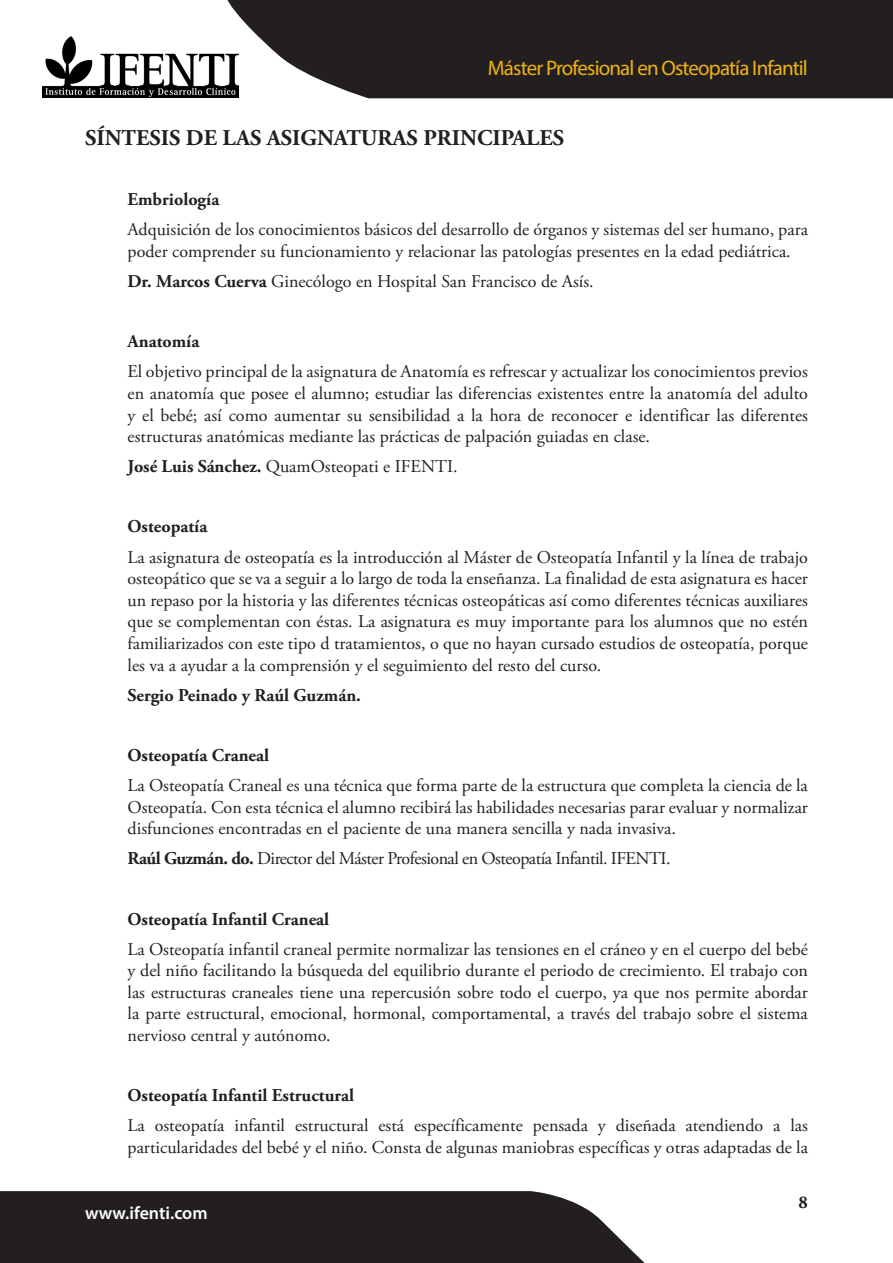
<style>
.page{position:relative;width:893px;height:1263px;background:#fff}
.page>*{position:absolute;margin:0;border:0;box-sizing:border-box;transform-origin:0 0}
.Titulo{font:700 22.5px "Adobe Garamond Pro";color:#231f20}
.t1{font:21px "Myriad Pro";letter-spacing:-.04em;color:#efb211}
.Texto{font:18px/21.6px "Adobe Garamond Pro";color:#231f20;text-align:justify}
.Texto-2{font:700 18px "Adobe Garamond Pro";color:#231f20}
.Texto-3{font:18px "Adobe Garamond Pro";letter-spacing:-.03em;color:#231f20}
.t2{font:700 18px "Myriad Pro";color:#fff}
.t3{font:600 18px "Myriad Pro";color:#fff}
.s1{font-weight:700}
</style>
<div class="page">
<img style="left:43px;top:36px;width:184px;height:62px">
<svg style="left:227px;top:0;width:666px;height:98px;background:#332f30"></svg>
<svg style="left:0;top:1191px;width:645px;height:72px;background:#312d2e"></svg>
<p class="t1" style="left:488px;top:55px;width:322px">Máster Profesional en Osteopatía Infantil</p>
<p class="Titulo" style="left:85px;top:125px;width:481px">SÍNTESIS DE LAS ASIGNATURAS PRINCIPALES</p>
<p class="Texto-2" style="left:128px;top:189px;width:93px">Embriología</p>
<p class="Texto" style="left:128px;top:219px;width:682px">Adquisición de los conocimientos básicos del desarrollo de órganos y sistemas del ser humano, para poder comprender su funcionamiento y relacionar las patologías presentes en la edad pediátrica.</p>
<p class="Texto" style="left:128px;top:271px;width:468px"><span class="s1">Dr. Marcos Cuerva</span> Ginecólogo en Hospital San Francisco de Asís.</p>
<p class="Texto-2" style="left:128px;top:331px;width:73px">Anatomía</p>
<p class="Texto" style="left:128px;top:361px;width:682px">El objetivo principal de la asignatura de Anatomía es refrescar y actualizar los conocimientos previos en anatomía que posee el alumno; estudiar las diferencias existentes entre la anatomía del adulto y el bebé; así como aumentar su sensibilidad a la hora de reconocer e identificar las diferentes estructuras anatómicas mediante las prácticas de palpación guiadas en clase.</p>
<p class="Texto" style="left:128px;top:456px;width:332px"><span class="s1">José Luis Sánchez.</span> QuamOsteopati e IFENTI.</p>
<p class="Texto-2" style="left:128px;top:516px;width:81px">Osteopatía</p>
<p class="Texto" style="left:128px;top:547px;width:682px">La asignatura de osteopatía es la introducción al Máster de Osteopatía Infantil y la línea de trabajo osteopático que se va a seguir a lo largo de toda la enseñanza. La finalidad de esta asignatura es hacer un repaso por la historia y las diferentes técnicas osteopáticas así como diferentes técnicas auxiliares que se complementan con éstas. La asignatura es muy importante para los alumnos que no estén familiarizados con este tipo d tratamientos, o que no hayan cursado estudios de osteopatía, porque les va a ayudar a la comprensión y el seguimiento del resto del curso.</p>
<p class="Texto-2" style="left:128px;top:684px;width:235px">Sergio Peinado y Raúl Guzmán.</p>
<p class="Texto-2" style="left:128px;top:745px;width:143px">Osteopatía Craneal</p>
<p class="Texto" style="left:128px;top:775px;width:682px">La Osteopatía Craneal es una técnica que forma parte de la estructura que completa la ciencia de la Osteopatía. Con esta técnica el alumno recibirá las habilidades necesarias parar evaluar y normalizar disfunciones encontradas en el paciente de una manera sencilla y nada invasiva.</p>
<p class="Texto-3" style="left:128px;top:848px;width:544px"><span class="s1">Raúl Guzmán. do.</span> Director del Máster Profesional en Osteopatía Infantil. IFENTI.</p>
<p class="Texto-2" style="left:128px;top:908px;width:203px">Osteopatía Infantil Craneal</p>
<p class="Texto" style="left:128px;top:939px;width:682px">La Osteopatía infantil craneal permite normalizar las tensiones en el cráneo y en el cuerpo del bebé y del niño facilitando la búsqueda del equilibrio durante el periodo de crecimiento. El trabajo con las estructuras craneales tiene una repercusión sobre todo el cuerpo, ya que nos permite abordar la parte estructural, emocional, hormonal, comportamental, a través del trabajo sobre el sistema nervioso central y autónomo.</p>
<p class="Texto-2" style="left:128px;top:1085px;width:228px">Osteopatía Infantil Estructural</p>
<p class="Texto" style="left:128px;top:1115px;width:682px">La osteopatía infantil estructural está específicamente pensada y diseñada atendiendo a las particularidades del bebé y el niño. Consta de algunas maniobras específicas y otras adaptadas de la</p>
<p class="t2" style="left:43px;top:1201px;width:128px">www.ifenti.com</p>
<p class="t3" style="left:85px;top:1201px;width:124px">www.ifenti.com</p>
<p class="Texto-2" style="left:799px;top:1192px;width:11px">8</p>
</div>
